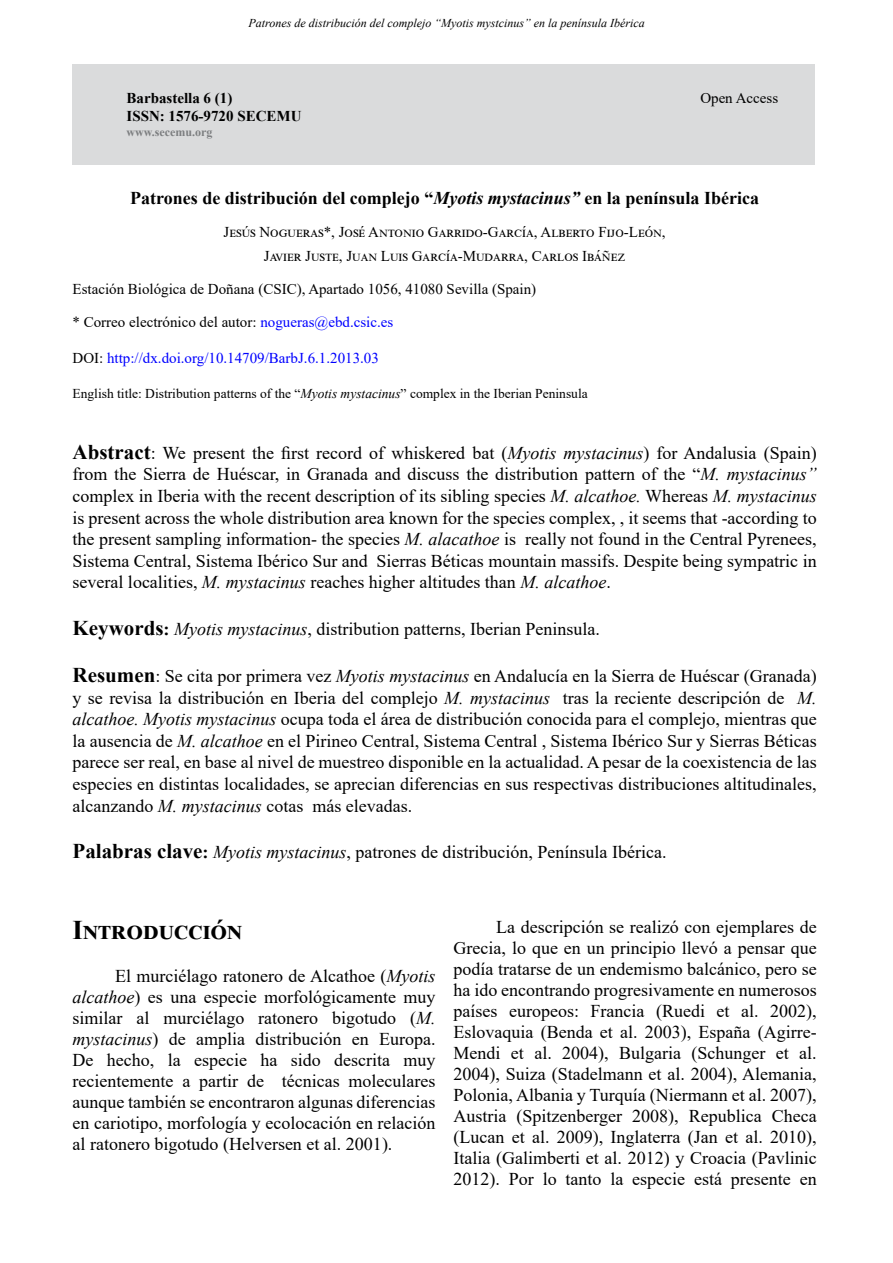
<style>
.page{position:relative;width:893px;height:1263px;background:#fff}
.page>*{position:absolute;margin:0;border:0;box-sizing:border-box;transform-origin:0 0}
.t1{font:700 27px "Times New Roman";color:#000}
.t2{font:18px/21px "Times New Roman";color:#000;text-align:justify}
.t3{font:700 18px "Times New Roman";color:#000}
.t4{font:15px "Times New Roman";color:#000}
.t5{font:15px/24.8px "Times New Roman";letter-spacing:.065em;color:#000;text-align:center}
.t6{font:15px "Times New Roman";color:#00f}
.t7{font:700 15px "Times New Roman";color:#000}
.t8{font:13.5px "Times New Roman";color:#000101}
.t9{font:italic 12px "Times New Roman";color:#000}
.t10{font:700 12px "Times New Roman";color:#7c7e80}
.s1{font-style:italic}
.s2{color:#00f}
.s3{color:#000}
.s4{font-weight:700;font-size:21px}
.s5{font-weight:700}
</style>
<div class="page">
<div style="left:73px;top:64px;width:742px;height:100px;background:#dadbdc"></div>
<p class="t9" style="left:249px;top:15px;width:398px">Patrones de distribución del complejo “Myotis mystcinus” en la península Ibérica</p>
<p class="t7" style="left:127px;top:87px;width:107px">Barbastella 6 (1)</p>
<p class="t4" style="left:700px;top:88px;width:79px">Open Access</p>
<p class="t7" style="left:127px;top:105px;width:177px">ISSN: 1576-9720 SECEMU</p>
<p class="t10" style="left:127px;top:123px;width:87px">www.secemu.org</p>
<p class="t3" style="left:130px;top:185px;width:630px">Patrones de distribución del complejo “<span class="s1">Myotis mystacinus”</span> en la península Ibérica</p>
<p class="t5" style="left:224px;top:219px;width:443px">Jesús Nogueras*, José Antonio Garrido-García, Alberto Fijo-León,<br>Javier Juste, Juan Luis García-Mudarra, Carlos Ibáñez</p>
<p class="t4" style="left:73px;top:279px;width:465px">Estación Biológica de Doñana (CSIC), Apartado 1056, 41080 Sevilla (Spain)</p>
<p class="t4" style="left:73px;top:312px;width:322px">* Correo electrónico del autor: <span class="s2">nogueras@ebd.csic.es</span></p>
<p class="t6" style="left:73px;top:348px;width:308px"><span class="s3">DOI:</span> http://dx.doi.org/10.14709/BarbJ.6.1.2013.03</p>
<p class="t8" style="left:73px;top:384px;width:517px">English title: Distribution patterns of the “<span class="s1">Myotis mystacinus</span>” complex in the Iberian Peninsula</p>
<p class="t2" style="left:73px;top:441px;width:746px;line-height:21.6px"><span class="s4">Abstract</span>: We present the first record of whiskered bat (<span class="s1">Myotis mystacinus</span>) for Andalusia (Spain) from the Sierra de Huéscar, in Granada and discuss the distribution pattern of the “<span class="s1">M. mystacinus” </span>complex in Iberia with the recent description of its sibling species <span class="s1">M. alcathoe.</span> Whereas <span class="s1">M. mystacinus </span>is present across the whole distribution area known for the species complex, , it seems that -according to the present sampling information- the species <span class="s1">M. alacathoe</span> is really not found in the Central Pyrenees, Sistema Central, Sistema Ibérico Sur and Sierras Béticas mountain massifs. Despite being sympatric in several localities, <span class="s1">M. mystacinus</span> reaches higher altitudes than <span class="s1">M. alcathoe</span>.</p>
<p class="t2" style="left:73px;top:618px;width:529px"><span class="s4">Keywords</span><span class="s5">:</span> <span class="s1">Myotis mystacinus</span>, distribution patterns, Iberian Peninsula.</p>
<p class="t2" style="left:72px;top:665px;width:746px;line-height:21.6px"><span class="s4">Resumen</span>: Se cita por primera vez <span class="s1">Myotis mystacinus</span> en Andalucía en la Sierra de Huéscar (Granada) y se revisa la distribución en Iberia del complejo <span class="s1">M. mystacinus</span> tras la reciente descripción de <span class="s1">M. alcathoe. Myotis mystacinus</span> ocupa toda el área de distribución conocida para el complejo, mientras que la ausencia de <span class="s1">M. alcathoe</span> en el Pirineo Central, Sistema Central , Sistema Ibérico Sur y Sierras Béticas parece ser real, en base al nivel de muestreo disponible en la actualidad. A pesar de la coexistencia de las especies en distintas localidades, se aprecian diferencias en sus respectivas distribuciones altitudinales, alcanzando <span class="s1">M. mystacinus</span> cotas más elevadas.</p>
<p class="t2" style="left:73px;top:841px;width:595px"><span class="s4">Palabras clave</span><span class="s5">:</span> <span class="s1">Myotis mystacinus</span>, patrones de distribución, Península Ibérica.</p>
<h1 class="t1" style="left:73px;top:911px;width:171px">Introducción</h1>
<p class="t2" style="left:73px;top:964px;width:365px;text-indent:43px">El murciélago ratonero de Alcathoe (<span class="s1">Myotis alcathoe</span>) es una especie morfológicamente muy similar al murciélago ratonero bigotudo (<span class="s1">M. mystacinus</span>) de amplia distribución en Europa.<br>De hecho, la especie ha sido descrita muy recientemente a partir de técnicas moleculares aunque también se encontraron algunas diferencias en cariotipo, morfología y ecolocación en relación al ratonero bigotudo (Helversen et al. 2001).</p>
<p class="t2" style="left:454px;top:916px;width:365px;text-indent:43px">La descripción se realizó con ejemplares de Grecia, lo que en un principio llevó a pensar que podía tratarse de un endemismo balcánico, pero se ha ido encontrando progresivamente en numerosos países europeos: Francia (Ruedi et al. 2002), Eslovaquia (Benda et al. 2003), España (Agirre-Mendi et al. 2004), Bulgaria (Schunger et al.<br>2004), Suiza (Stadelmann et al. 2004), Alemania, Polonia, Albania y Turquía (Niermann et al. 2007), Austria (Spitzenberger 2008), Republica Checa (Lucan et al. 2009), Inglaterra (Jan et al. 2010), Italia (Galimberti et al. 2012) y Croacia (Pavlinic 2012). Por lo tanto la especie está presente en</p>
</div>
